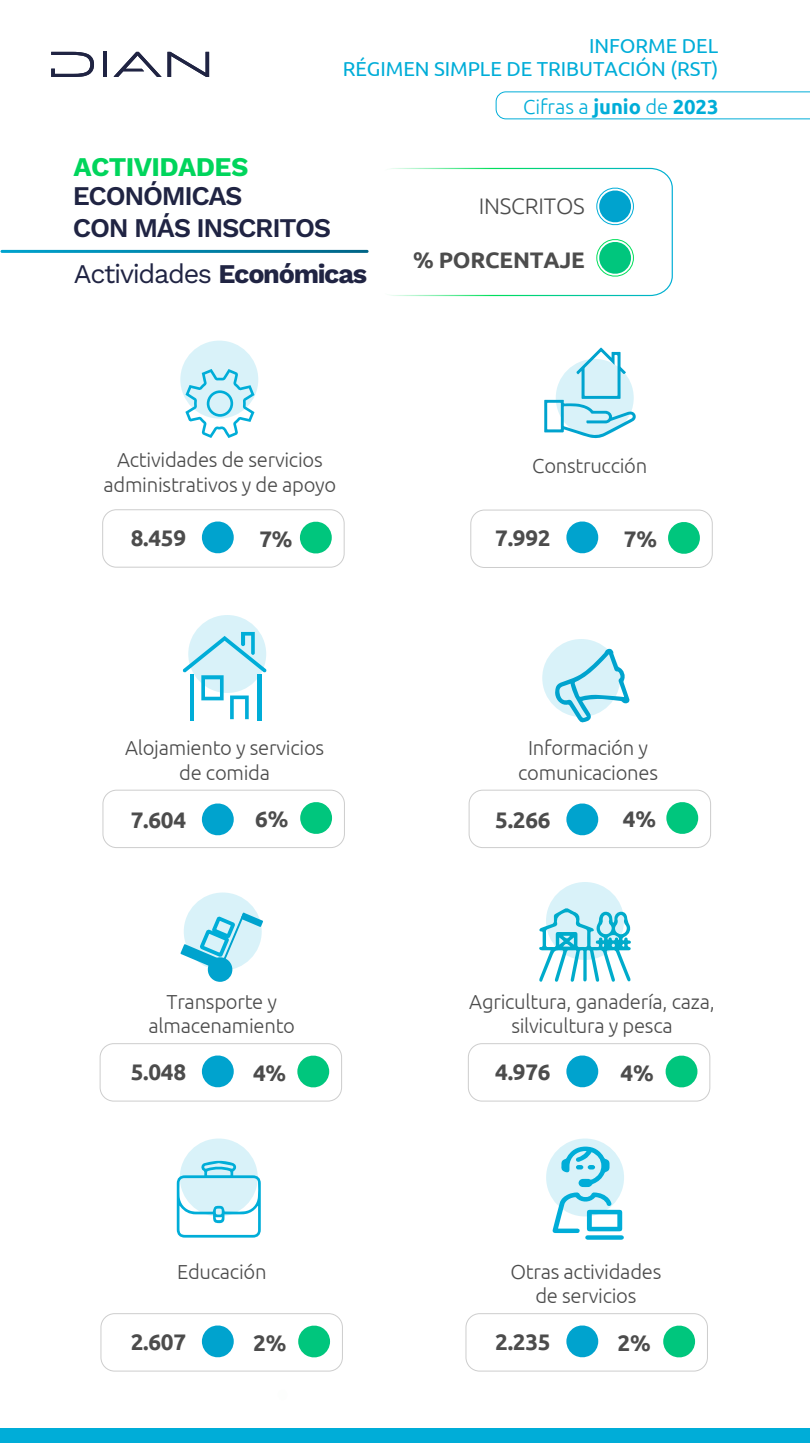
<style>
.page{position:relative;width:810px;height:1443px;background:#fff}
.page>*{position:absolute;margin:0;border:0;box-sizing:border-box;transform-origin:0 0}
.t1{font:600 27px/31.5px "Work Sans";letter-spacing:-.05em;color:#202443}
.t2{font:27px "Work Sans";letter-spacing:-.05em;color:#202443}
.t3{font:700 27px "Work Sans";letter-spacing:-.025em;color:#00d55c}
.t4{font:700 22.5px "Ubuntu";letter-spacing:-.015em;color:#4c4c4c}
.t5{font:300 22.5px "Ubuntu";letter-spacing:-.01em;color:#4c4c4c}
.t6{font:300 20.25px/24.3px "Ubuntu";letter-spacing:-.015em;color:#4c4c4c;text-align:center}
.t7{font:20.25px/22.5px "Ubuntu";letter-spacing:-.005em;color:#00add8;text-align:right}
.t8{font:300 20.25px "Ubuntu";letter-spacing:-.005em;color:#00add8}
.s1{font-weight:700}
</style>
<div class="page">
<div style="left:0;top:1428px;width:810px;height:15px;background:#00add8"></div>
<svg style="left:0;top:250px;width:369px;height:3px"></svg>
<div style="left:470px;top:510px;width:243px;height:58px;border:1px solid #cdcdcd;border-radius:14px"></div>
<svg style="left:668px;top:522px;width:32px;height:32px"></svg>
<svg style="left:544px;top:347px;width:92px;height:92px"></svg>
<svg style="left:556px;top:359px;width:78px;height:78px;background:#b2e4f1"></svg>
<div style="left:542px;top:639px;width:78px;height:78px;background:#d9f2f9;border-radius:50%"></div>
<svg style="left:666px;top:802px;width:32px;height:32px"></svg>
<div style="left:469px;top:790px;width:242px;height:58px;border:1px solid #cdcdcd;border-radius:14px"></div>
<svg style="left:555px;top:649px;width:75px;height:74px"></svg>
<div style="left:184px;top:892px;width:78px;height:78px;background:#d9f2f9;border-radius:50%"></div>
<div style="left:100px;top:1043px;width:242px;height:58px;border:1px solid #cdcdcd;border-radius:14px"></div>
<svg style="left:297px;top:1055px;width:32px;height:33px"></svg>
<svg style="left:181px;top:913px;width:82px;height:69px"></svg>
<div style="left:188px;top:615px;width:78px;height:78px;background:#d9f2f9;border-radius:50%"></div>
<div style="left:103px;top:790px;width:242px;height:58px;border:1px solid #cdcdcd;border-radius:14px"></div>
<svg style="left:300px;top:802px;width:32px;height:32px"></svg>
<hr style="left:257px;top:674px;width:4px;height:46px;background:#00add8">
<hr style="left:190px;top:674px;width:4px;height:46px;background:#00add8">
<svg style="left:183px;top:632px;width:84px;height:87px"></svg>
<svg style="left:298px;top:1325px;width:32px;height:33px"></svg>
<div style="left:101px;top:1313px;width:242px;height:58px;border:1px solid #cdcdcd;border-radius:14px"></div>
<div style="left:180px;top:1138px;width:78px;height:78px;background:#d9f2f9;border-radius:50%"></div>
<svg style="left:177px;top:1160px;width:84px;height:78px"></svg>
<svg style="left:666px;top:1055px;width:31px;height:33px"></svg>
<div style="left:468px;top:1043px;width:242px;height:58px;border:1px solid #cdcdcd;border-radius:14px"></div>
<div style="left:546px;top:882px;width:78px;height:78px;background:#d9f2f9;border-radius:50%"></div>
<svg style="left:539px;top:907px;width:92px;height:75px"></svg>
<svg style="left:546px;top:1138px;width:78px;height:78px"></svg>
<div style="left:466px;top:1313px;width:242px;height:58px;border:1px solid #cdcdcd;border-radius:14px"></div>
<svg style="left:663px;top:1325px;width:32px;height:33px"></svg>
<svg style="left:552px;top:1147px;width:72px;height:93px"></svg>
<div style="left:180px;top:341px;width:78px;height:78px;background:#d9f2f9;border-radius:50%"></div>
<svg style="left:300px;top:521px;width:32px;height:33px"></svg>
<div style="left:102px;top:509px;width:243px;height:59px;border:1px solid #cdcdcd;border-radius:14px"></div>
<svg style="left:185px;top:369px;width:70px;height:69px"></svg>
<svg style="left:202px;top:521px;width:32px;height:33px"></svg>
<svg style="left:566px;top:521px;width:32px;height:33px"></svg>
<svg style="left:202px;top:803px;width:32px;height:33px"></svg>
<svg style="left:566px;top:803px;width:32px;height:33px"></svg>
<svg style="left:202px;top:1055px;width:32px;height:33px"></svg>
<svg style="left:566px;top:1055px;width:32px;height:33px"></svg>
<svg style="left:202px;top:1325px;width:32px;height:33px"></svg>
<svg style="left:566px;top:1325px;width:32px;height:33px"></svg>
<svg style="left:390px;top:167px;width:283px;height:130px"></svg>
<svg style="left:114px;top:52px;width:47px;height:25px"></svg>
<svg style="left:51px;top:52px;width:43px;height:25px"></svg>
<hr style="left:103px;top:52px;width:4px;height:25px;background:#202443">
<svg style="left:167px;top:52px;width:42px;height:25px"></svg>
<svg style="left:496px;top:91px;width:314px;height:28px"></svg>
<p class="t7" style="left:343px;top:34px;width:377px">INFORME DEL<br>RÉGIMEN SIMPLE DE TRIBUTACIÓN (RST)</p>
<p class="t8" style="left:523px;top:95px;width:197px">Cifras a <span class="s1">junio</span> de <span class="s1">2023</span></p>
<h1 class="t3" style="left:74px;top:151px;width:176px">ACTIVIDADES</h1>
<h1 class="t1" style="left:73px;top:182px;width:260px">ECONÓMICAS<br>CON MÁS INSCRITOS</h1>
<h1 class="t2" style="left:74px;top:253px;width:295px">Actividades <span class="s1">Económicas</span></h1>
<p class="t5" style="left:479px;top:193px;width:108px">INSCRITOS</p>
<p class="t4" style="left:413px;top:246px;width:173px">% PORCENTAJE</p>
<p class="t6" style="left:103px;top:448px;width:234px">Actividades de servicios administrativos y de apoyo</p>
<p class="t4" style="left:131px;top:525px;width:57px">8.459</p>
<p class="t4" style="left:495px;top:525px;width:57px">7.992</p>
<p class="t6" style="left:532px;top:453px;width:117px">Construcción</p>
<p class="t4" style="left:259px;top:525px;width:35px">7%</p>
<p class="t4" style="left:624px;top:525px;width:35px">7%</p>
<p class="t6" style="left:125px;top:736px;width:201px">Alojamiento y servicios de comida</p>
<p class="t4" style="left:255px;top:805px;width:35px">6%</p>
<p class="t6" style="left:518px;top:736px;width:141px">Información y comunicaciones</p>
<p class="t4" style="left:623px;top:805px;width:35px">4%</p>
<p class="t4" style="left:131px;top:807px;width:57px">7.604</p>
<p class="t4" style="left:495px;top:807px;width:57px">5.266</p>
<p class="t6" style="left:469px;top:989px;width:247px">Agricultura, ganadería, caza, silvicultura y pesca</p>
<p class="t6" style="left:149px;top:989px;width:148px">Transporte y almacenamiento</p>
<p class="t4" style="left:253px;top:1059px;width:35px">4%</p>
<p class="t4" style="left:131px;top:1059px;width:57px">5.048</p>
<p class="t4" style="left:495px;top:1059px;width:57px">4.976</p>
<p class="t4" style="left:621px;top:1059px;width:35px">4%</p>
<p class="t6" style="left:177px;top:1259px;width:91px">Educación</p>
<p class="t6" style="left:510px;top:1259px;width:152px">Otras actividades de servicios</p>
<p class="t4" style="left:618px;top:1329px;width:35px">2%</p>
<p class="t4" style="left:131px;top:1329px;width:57px">2.607</p>
<p class="t4" style="left:495px;top:1329px;width:57px">2.235</p>
<p class="t4" style="left:253px;top:1329px;width:35px">2%</p>
</div>
